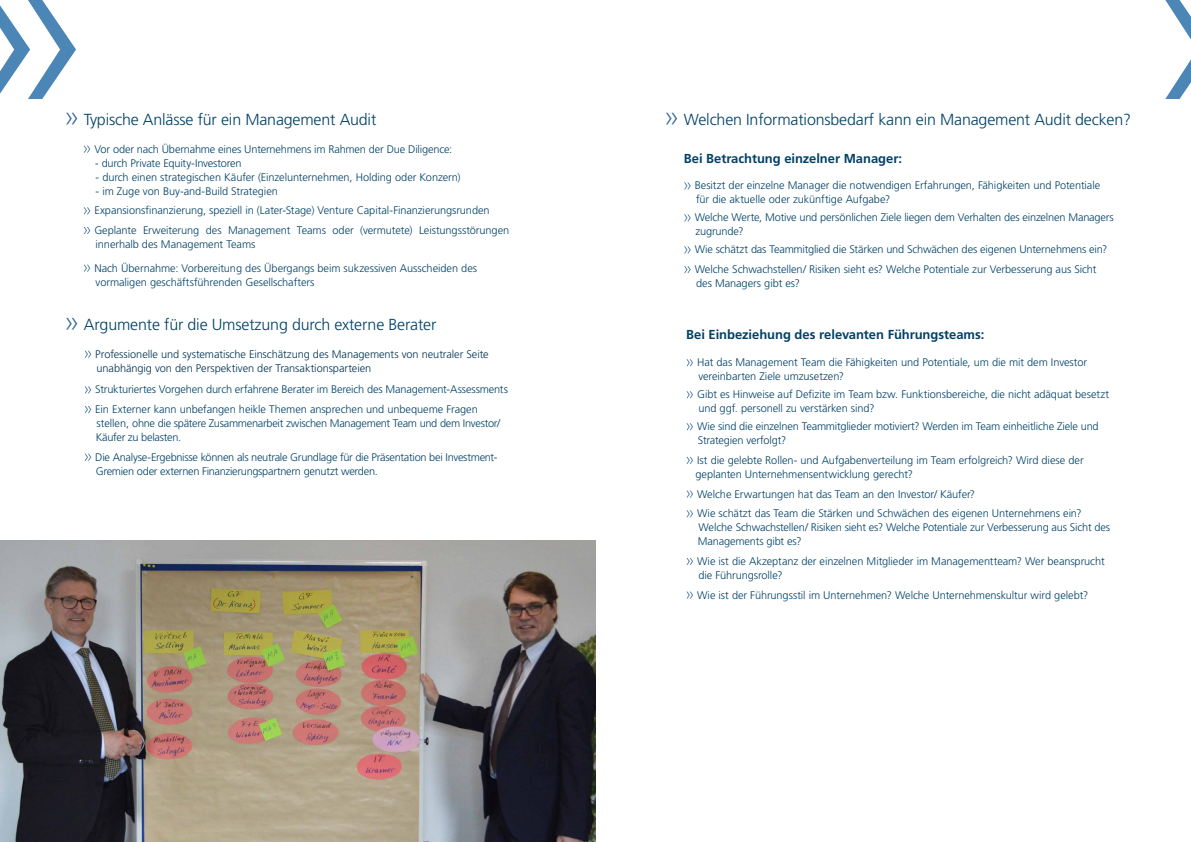
<style>
.page{position:relative;width:1191px;height:842px;background:#fff}
.page>*{position:absolute;margin:0;border:0;box-sizing:border-box;transform-origin:0 0}
.t1{font:300 16px "Frutiger LT Std";letter-spacing:-.01em;color:#004166}
.t2{font:700 13px "Frutiger LT Std";letter-spacing:-.005em;color:#004166}
.t3{font:300 11px/14px "Frutiger LT Std";letter-spacing:-.01em;color:#004166}
.t4{font:300 11px/14px "Frutiger LT Std";letter-spacing:-.005em;color:#003251}
</style>
<div class="page">
<svg style="left:0;top:0;width:76px;height:99px"></svg>
<svg style="left:1165px;top:0;width:26px;height:99px"></svg>
<svg style="left:84px;top:146px;width:6px;height:7px"></svg>
<svg style="left:84px;top:207px;width:6px;height:7px"></svg>
<svg style="left:84px;top:227px;width:6px;height:7px"></svg>
<svg style="left:84px;top:265px;width:6px;height:7px"></svg>
<svg style="left:66px;top:113px;width:11px;height:11px"></svg>
<img style="left:0;top:540px;width:595px;height:302px">
<svg style="left:85px;top:351px;width:6px;height:7px"></svg>
<svg style="left:85px;top:386px;width:6px;height:7px"></svg>
<svg style="left:85px;top:406px;width:6px;height:7px"></svg>
<svg style="left:85px;top:454px;width:6px;height:7px"></svg>
<svg style="left:66px;top:318px;width:11px;height:12px"></svg>
<svg style="left:684px;top:182px;width:7px;height:7px"></svg>
<svg style="left:684px;top:214px;width:7px;height:7px"></svg>
<svg style="left:684px;top:246px;width:7px;height:7px"></svg>
<svg style="left:684px;top:266px;width:7px;height:7px"></svg>
<svg style="left:686px;top:359px;width:7px;height:7px"></svg>
<svg style="left:686px;top:391px;width:7px;height:7px"></svg>
<svg style="left:686px;top:423px;width:7px;height:7px"></svg>
<svg style="left:686px;top:457px;width:7px;height:7px"></svg>
<svg style="left:686px;top:491px;width:7px;height:7px"></svg>
<svg style="left:686px;top:510px;width:7px;height:7px"></svg>
<svg style="left:686px;top:558px;width:7px;height:7px"></svg>
<svg style="left:686px;top:592px;width:7px;height:7px"></svg>
<svg style="left:666px;top:113px;width:11px;height:11px"></svg>
<h1 class="t1" style="left:84px;top:110px;width:294px">Typische Anlässe für ein Management Audit</h1>
<p class="t3" style="left:94px;top:142px;width:359px">Vor oder nach Übernahme eines Unternehmens im Rahmen der Due Diligence:</p>
<p class="t3" style="left:95px;top:156px;width:148px">- durch Private Equity-Investoren</p>
<p class="t3" style="left:96px;top:170px;width:366px">- durch einen strategischen Käufer (Einzelunternehmen, Holding oder Konzern)</p>
<p class="t3" style="left:94px;top:181px;width:416px;line-height:19.7px">- im Zuge von Buy-and-Build Strategien<br>Expansionsfinanzierung, speziell in (Later-Stage) Venture Capital-Finanzierungsrunden<br>Geplante Erweiterung des Management Teams oder (vermutete) Leistungsstörungen</p>
<p class="t3" style="left:94px;top:233px;width:384px;line-height:23.7px">innerhalb des Management Teams<br>Nach Übernahme: Vorbereitung des Übergangs beim sukzessiven Ausscheiden des</p>
<p class="t3" style="left:96px;top:275px;width:220px">vormaligen geschäftsführenden Gesellschafters</p>
<h1 class="t1" style="left:84px;top:315px;width:354px">Argumente für die Umsetzung durch externe Berater</h1>
<p class="t4" style="left:95px;top:347px;width:395px">Professionelle und systematische Einschätzung des Managements von neutraler Seite unabhängig von den Perspektiven der Transaktionsparteien</p>
<p class="t3" style="left:95px;top:380px;width:414px;line-height:19.7px">Strukturiertes Vorgehen durch erfahrene Berater im Bereich des Management-Assessments<br>Ein Externer kann unbefangen heikle Themen ansprechen und unbequeme Fragen</p>
<p class="t3" style="left:96px;top:416px;width:406px">stellen, ohne die spätere Zusammenarbeit zwischen Management Team und dem Investor/<br>Käufer zu belasten.</p>
<p class="t3" style="left:95px;top:450px;width:403px">Die Analyse-Ergebnisse können als neutrale Grundlage für die Präsentation bei Investment-<br>Gremien oder externen Finanzierungspartnern genutzt werden.</p>
<h1 class="t1" style="left:684px;top:110px;width:449px">Welchen Informationsbedarf kann ein Management Audit decken?</h1>
<p class="t2" style="left:684px;top:150px;width:220px">Bei Betrachtung einzelner Manager:</p>
<p class="t3" style="left:695px;top:179px;width:407px">Besitzt der einzelne Manager die notwendigen Erfahrungen, Fähigkeiten und Potentiale für die aktuelle oder zukünftige Aufgabe?</p>
<p class="t3" style="left:695px;top:211px;width:420px">Welche Werte, Motive und persönlichen Ziele liegen dem Verhalten des einzelnen Managers zugrunde?</p>
<p class="t3" style="left:695px;top:240px;width:414px;line-height:19.7px">Wie schätzt das Teammitglied die Stärken und Schwächen des eigenen Unternehmens ein?<br>Welche Schwachstellen/ Risiken sieht es? Welche Potentiale zur Verbesserung aus Sicht</p>
<p class="t3" style="left:696px;top:276px;width:105px">des Managers gibt es?</p>
<p class="t2" style="left:686px;top:327px;width:300px">Bei Einbeziehung des relevanten Führungsteams:</p>
<p class="t3" style="left:697px;top:356px;width:391px">Hat das Management Team die Fähigkeiten und Potentiale, um die mit dem Investor vereinbarten Ziele umzusetzen?</p>
<p class="t3" style="left:697px;top:388px;width:413px">Gibt es Hinweise auf Defizite im Team bzw. Funktionsbereiche, die nicht adäquat besetzt und ggf. personell zu verstärken sind?</p>
<p class="t3" style="left:697px;top:420px;width:403px">Wie sind die einzelnen Teammitglieder motiviert? Werden im Team einheitliche Ziele und<br>Strategien verfolgt?</p>
<p class="t3" style="left:695px;top:453px;width:390px">Ist die gelebte Rollen- und Aufgabenverteilung im Team erfolgreich? Wird diese der geplanten Unternehmensentwicklung gerecht?</p>
<p class="t3" style="left:697px;top:484px;width:386px;line-height:19.7px">Welche Erwartungen hat das Team an den Investor/ Käufer?<br>Wie schätzt das Team die Stärken und Schwächen des eigenen Unternehmens ein?</p>
<p class="t3" style="left:698px;top:521px;width:414px">Welche Schwachstellen/ Risiken sieht es? Welche Potentiale zur Verbesserung aus Sicht des<br>Managements gibt es?</p>
<p class="t3" style="left:697px;top:554px;width:409px">Wie ist die Akzeptanz der einzelnen Mitglieder im Managementteam? Wer beansprucht die Führungsrolle?</p>
<p class="t3" style="left:697px;top:588px;width:392px">Wie ist der Führungsstil im Unternehmen? Welche Unternehmenskultur wird gelebt?</p>
</div>
